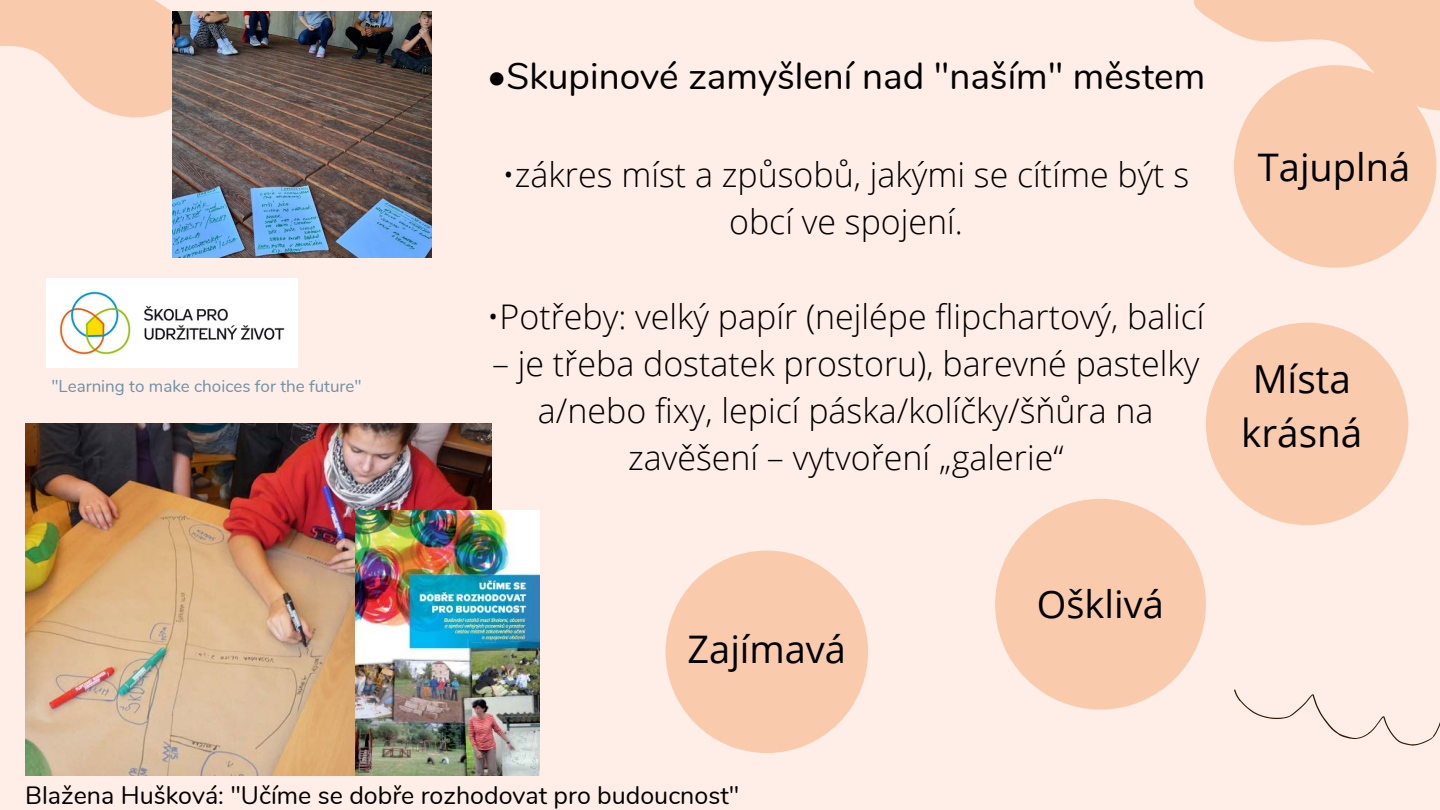
<style>
.page{position:relative;width:1440px;height:810px;background:#ffeee7}
.page>*{position:absolute;margin:0;border:0;box-sizing:border-box;transform-origin:0 0}
.t1{font:38.7px/54px "Open Sans";color:#000}
.t2{font:38px "Open Sans";color:#000}
.t3{font:37px "Nunito";color:#000}
.t4{font:300 34px/47.2px "Open Sans";color:#000;text-align:center}
.t5{font:25px "Nunito";color:#000}
.t6{font:17px "Nunito";color:#6f90a6}
</style>
<div class="page">
<svg style="left:1234px;top:689px;width:206px;height:57px"></svg>
<svg style="left:1194px;top:0;width:246px;height:204px"></svg>
<img style="left:25px;top:424px;width:467px;height:351px">
<img style="left:47px;top:278px;width:250px;height:89px">
<svg style="left:0;top:0;width:172px;height:118px;fill:#facaac"></svg>
<div style="left:666px;top:551px;width:202px;height:202px;background:#facaac;border-radius:50%"></div>
<div style="left:995px;top:499px;width:211px;height:211px;background:#facaac;border-radius:50%"></div>
<div style="left:1234px;top:65px;width:202px;height:203px;background:#facaac;border-radius:50%"></div>
<div style="left:1206px;top:323px;width:202px;height:202px;background:#facaac;border-radius:50%"></div>
<img style="left:355px;top:510px;width:184px;height:266px">
<img style="left:172px;top:11px;width:259px;height:246px">
<p class="t6" style="left:51px;top:375px;width:312px">"Learning to make choices for the future"</p>
<p class="t3" style="left:487px;top:52px;width:720px">•Skupinové zamyšlení nad "naším" městem</p>
<p class="t4" style="left:502px;top:150px;width:689px">•zákres míst a způsobů, jakými se cítíme být s obcí ve spojení.</p>
<p class="t4" style="left:487px;top:292px;width:719px">•Potřeby: velký papír (nejlépe flipchartový, balicí</p>
<p class="t4" style="left:492px;top:339px;width:709px">– je třeba dostatek prostoru), barevné pastelky a/nebo fixy, lepicí páska/kolíčky/šňůra na zavěšení – vytvoření „galerie“</p>
<p class="t2" style="left:1258px;top:140px;width:154px">Tajuplná</p>
<p class="t1" style="left:1241px;top:351px;width:123px">Místa krásná</p>
<p class="t2" style="left:688px;top:622px;width:160px">Zajímavá</p>
<p class="t2" style="left:1037px;top:578px;width:128px">Ošklivá</p>
<p class="t5" style="left:25px;top:778px;width:716px">Blažena Hušková: "Učíme se dobře rozhodovat pro budoucnost"</p>
</div>
